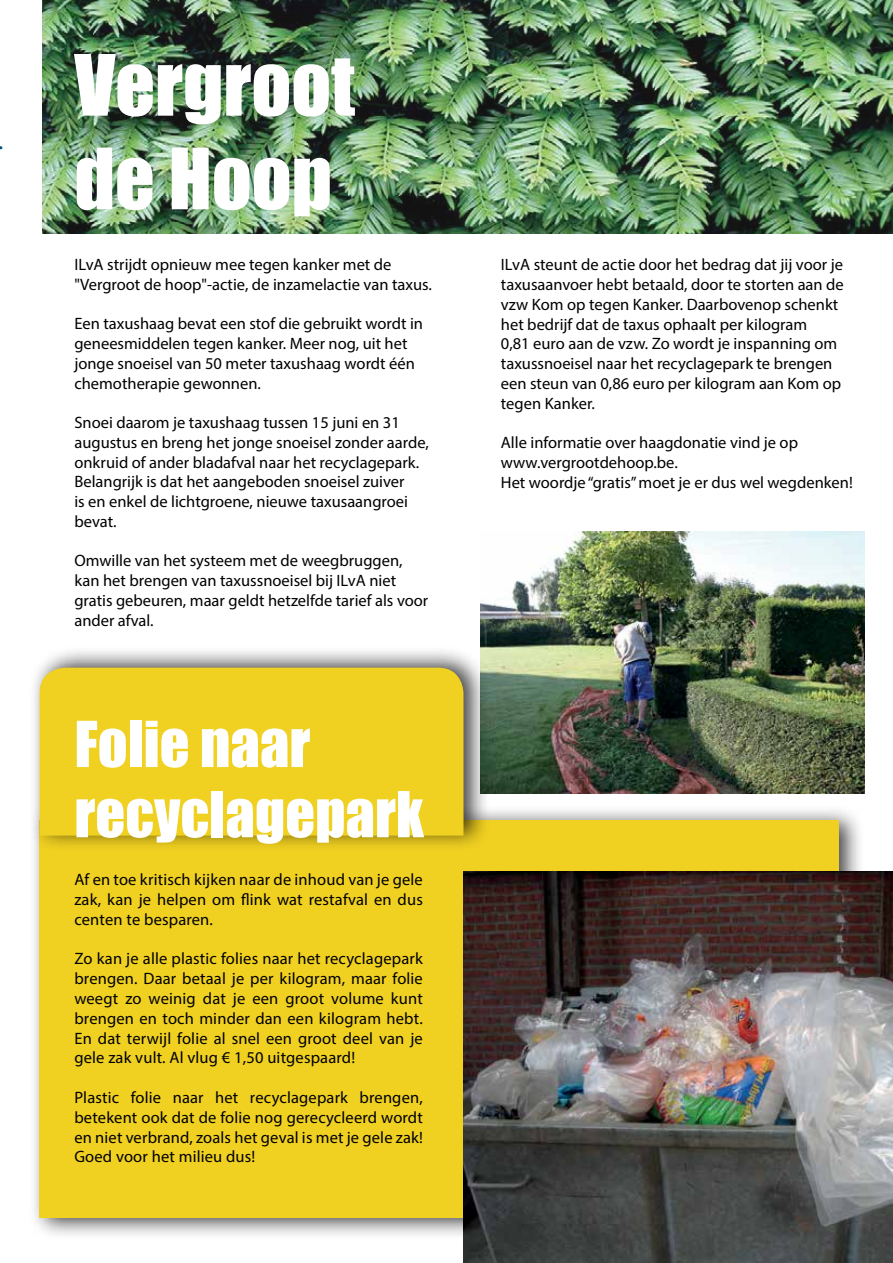
<style>
.page{position:relative;width:893px;height:1263px;background:#fff}
.page>*{position:absolute;margin:0;border:0;box-sizing:border-box;transform-origin:0 0}
.t1{font:78px/93.6px "Impact";color:#fff}
.t2{font:58.5px/70.2px "Impact";color:#fff}
.t3{font:16.5px/19.8px "Myriad Pro";color:#000}
</style>
<div class="page">
<div style="left:28px;top:805px;width:837px;height:435px;background:#000;opacity:.75"></div>
<div style="left:40px;top:820px;width:799px;height:397px;background:#f0d021"></div>
<img style="left:481px;top:531px;width:383px;height:262px">
<div style="left:29px;top:646px;width:461px;height:205px;background:#000;opacity:.75"></div>
<div style="left:40px;top:668px;width:423px;height:168px;background:#f0d021"></div>
<img style="left:463px;top:872px;width:430px;height:391px">
<img style="left:43px;top:0;width:850px;height:234px">
<h1 class="t1" style="left:74px;top:36px;width:282px">Vergroot de Hoop</h1>
<p class="t3" style="left:74px;top:254px;width:359px">ILvA strijdt opnieuw mee tegen kanker met de "Vergroot de hoop"-actie, de inzamelactie van taxus.</p>
<p class="t3" style="left:74px;top:314px;width:350px">Een taxushaag bevat een stof die gebruikt wordt in geneesmiddelen tegen kanker. Meer nog, uit het jonge snoeisel van 50 meter taxushaag wordt één chemotherapie gewonnen.</p>
<p class="t3" style="left:74px;top:412px;width:356px">Snoei daarom je taxushaag tussen 15 juni en 31 augustus en breng het jonge snoeisel zonder aarde, onkruid of ander bladafval naar het recyclagepark.<br>Belangrijk is dat het aangeboden snoeisel zuiver<br>is en enkel de lichtgroene, nieuwe taxusaangroei bevat.</p>
<p class="t3" style="left:74px;top:551px;width:355px">Omwille van het systeem met de weegbruggen, kan het brengen van taxussnoeisel bij ILvA niet gratis gebeuren, maar geldt hetzelfde tarief als voor ander afval.</p>
<h2 class="t2" style="left:74px;top:707px;width:351px">Folie naar recyclagepark</h2>
<p class="t3" style="left:74px;top:869px;width:350px;text-align:justify">Af en toe kritisch kijken naar de inhoud van je gele zak, kan je helpen om flink wat restafval en dus centen te besparen.</p>
<p class="t3" style="left:74px;top:949px;width:350px;text-align:justify">Zo kan je alle plastic folies naar het recyclagepark brengen. Daar betaal je per kilogram, maar folie weegt zo weinig dat je een groot volume kunt brengen en toch minder dan een kilogram hebt.<br>En dat terwijl folie al snel een groot deel van je gele zak vult. Al vlug € 1,50 uitgespaard!</p>
<p class="t3" style="left:74px;top:1087px;width:350px;text-align:justify">Plastic folie naar het recyclagepark brengen, betekent ook dat de folie nog gerecycleerd wordt en niet verbrand, zoals het geval is met je gele zak!<br>Goed voor het milieu dus!</p>
<p class="t3" style="left:501px;top:254px;width:344px">ILvA steunt de actie door het bedrag dat jij voor je taxusaanvoer hebt betaald, door te storten aan de vzw Kom op tegen Kanker. Daarbovenop schenkt het bedrijf dat de taxus ophaalt per kilogram<br>0,81 euro aan de vzw. Zo wordt je inspanning om taxussnoeisel naar het recyclagepark te brengen een steun van 0,86 euro per kilogram aan Kom op tegen Kanker.</p>
<p class="t3" style="left:501px;top:432px;width:353px">Alle informatie over haagdonatie vind je op www.vergrootdehoop.be.<br>Het woordje “gratis” moet je er dus wel wegdenken!</p>
</div>
